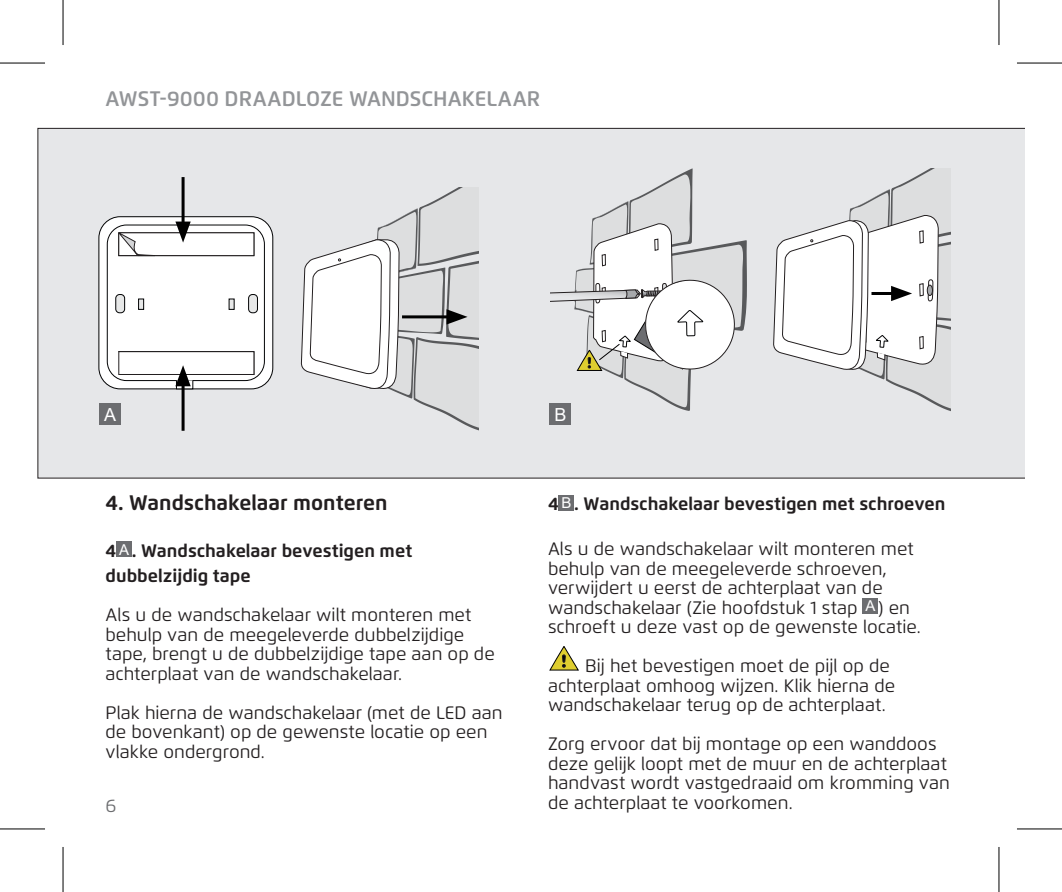
<style>
.page{position:relative;width:1062px;height:892px;background:#fff}
.page>*{position:absolute;margin:0;border:0;box-sizing:border-box;transform-origin:0 0}
.t1{font:600 21px "Flexo";color:#939598}
.Kopje_titel_2{font:700 21px "Flexo";color:#231f20}
.Platte_tekst{font:18px/19.5px "Flexo";color:#231f20}
.Kopje_titel_2-2{font:700 18px/25.2px "Flexo";color:#231f20}
.Kopje_titel{font:18px "Arial";color:#fff}
.t2{font:18px "Flexo";color:#6c6d70}
.Kopje_titel-2{font:15px "Arial";color:#fff}
</style>
<div class="page">
<div style="left:37px;top:128px;width:987px;height:350px;background:#e6e7e9"></div>
<div style="left:116px;top:541px;width:16px;height:16px;background:#6c6d70"></div>
<div style="left:558px;top:495px;width:16px;height:15px;background:#6c6d70"></div>
<div style="left:862px;top:598px;width:16px;height:15px;background:#6c6d70"></div>
<svg style="left:549px;top:646px;width:30px;height:24px"></svg>
<svg style="left:99px;top:217px;width:174px;height:172px"></svg>
<div style="left:99px;top:216px;width:174px;height:173px;border:1px solid #020304;border-radius:21px"></div>
<div style="left:107px;top:225px;width:157px;height:155px;background:#fff;border-radius:19px"></div>
<div style="left:107px;top:225px;width:157px;height:155px;border:1px solid #020304;border-radius:19px"></div>
<div style="left:116px;top:294px;width:9px;height:19px;background:#e7e8e8;border-radius:4px"></div>
<div style="left:116px;top:294px;width:9px;height:19px;border:1px solid #020304;border-radius:4px"></div>
<div style="left:248px;top:294px;width:9px;height:19px;background:#e7e8e8;border-radius:4px"></div>
<div style="left:248px;top:294px;width:10px;height:19px;border:1px solid #020304;border-radius:4px"></div>
<div style="left:139px;top:299px;width:5px;height:10px;background:#e7e8e8"></div>
<div style="left:138px;top:299px;width:6px;height:10px;border:1px solid #020304"></div>
<div style="left:229px;top:299px;width:5px;height:10px;background:#e7e8e8"></div>
<svg style="left:176px;top:380px;width:17px;height:9px"></svg>
<div style="left:118px;top:232px;width:136px;height:24px;border:1px solid #231f20"></div>
<svg style="left:118px;top:232px;width:37px;height:24px"></svg>
<div style="left:118px;top:351px;width:136px;height:24px;border:1px solid #231f20"></div>
<hr style="left:181px;top:177px;width:3px;height:49px;background:#000">
<svg style="left:175px;top:221px;width:16px;height:21px"></svg>
<hr style="left:181px;top:381px;width:3px;height:49px;background:#000">
<svg style="left:175px;top:365px;width:16px;height:21px"></svg>
<svg style="left:301px;top:187px;width:177px;height:244px"></svg>
<svg style="left:773px;top:168px;width:177px;height:244px"></svg>
<div style="left:100px;top:403px;width:21px;height:21px;background:#6c6d70"></div>
<div style="left:550px;top:403px;width:21px;height:21px;background:#6c6d70"></div>
<svg style="left:550px;top:168px;width:197px;height:243px"></svg>
<svg style="left:0;top:829px;width:45px;height:1px"></svg>
<svg style="left:1017px;top:829px;width:44px;height:1px"></svg>
<hr style="left:0;top:62px;width:45px;height:2px;background:#000">
<hr style="left:1016px;top:62px;width:45px;height:2px;background:#000">
<hr style="left:0;top:828px;width:45px;height:1px;background:#000">
<hr style="left:1016px;top:828px;width:45px;height:1px;background:#000">
<hr style="left:62px;top:0;width:2px;height:45px;background:#000">
<hr style="left:62px;top:846px;width:2px;height:45px;background:#000">
<hr style="left:998px;top:0;width:1px;height:45px;background:#000">
<hr style="left:998px;top:846px;width:1px;height:45px;background:#000">
<p class="t1" style="left:106px;top:85px;width:436px">AWST-9000 DRAADLOZE WANDSCHAKELAAR</p>
<p class="Kopje_titel" style="left:104px;top:402px;width:14px">A</p>
<p class="Kopje_titel" style="left:554px;top:402px;width:14px">B</p>
<p class="Kopje_titel_2" style="left:106px;top:490px;width:283px">4. Wandschakelaar monteren</p>
<p class="Kopje_titel_2-2" style="left:106px;top:538px;width:12px">4</p>
<p class="Kopje_titel-2" style="left:119px;top:539px;width:12px">A</p>
<p class="Kopje_titel_2-2" style="left:106px;top:538px;width:308px;text-indent:26px">. Wandschakelaar bevestigen met dubbelzijdig tape</p>
<p class="Platte_tekst" style="left:106px;top:605px;width:391px">Als u de wandschakelaar wilt monteren met behulp van de meegeleverde dubbelzijdige tape, brengt u de dubbelzijdige tape aan op de achterplaat van de wandschakelaar.</p>
<p class="Platte_tekst" style="left:106px;top:702px;width:398px">Plak hierna de wandschakelaar (met de LED aan de bovenkant) op de gewenste locatie op een vlakke ondergrond.</p>
<p class="t2" style="left:106px;top:794px;width:12px">6</p>
<p class="Kopje_titel_2-2" style="left:548px;top:491px;width:12px">4</p>
<p class="Kopje_titel-2" style="left:561px;top:492px;width:12px">B</p>
<p class="Kopje_titel_2-2" style="left:574px;top:491px;width:373px">. Wandschakelaar bevestigen met schroeven</p>
<p class="Platte_tekst" style="left:548px;top:539px;width:367px">Als u de wandschakelaar wilt monteren met behulp van de meegeleverde schroeven, verwijdert u eerst de achterplaat van de wandschakelaar (Zie hoofdstuk 1 stap</p>
<p class="Platte_tekst" style="left:548px;top:597px;width:374px;text-indent:330px">) en schroeft u deze vast op de gewenste locatie.</p>
<p class="Platte_tekst" style="left:548px;top:656px;width:349px;text-indent:37px">Bij het bevestigen moet de pijl op de achterplaat omhoog wijzen. Klik hierna de wandschakelaar terug op de achterplaat.</p>
<p class="Platte_tekst" style="left:548px;top:734px;width:403px">Zorg ervoor dat bij montage op een wanddoos deze gelijk loopt met de muur en de achterplaat handvast wordt vastgedraaid om kromming van de achterplaat te voorkomen.</p>
<p class="Kopje_titel-2" style="left:865px;top:595px;width:12px">A</p>
</div>
